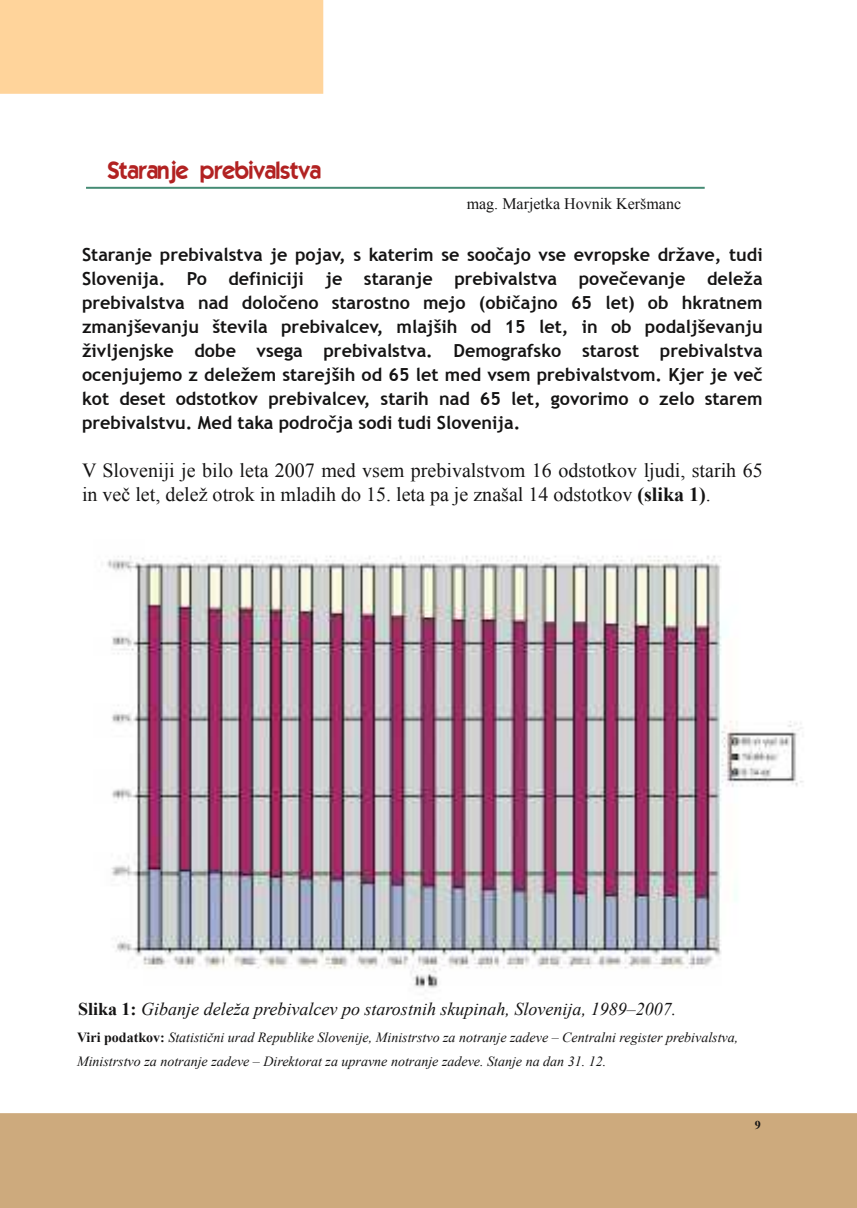
<style>
.page{position:relative;width:857px;height:1208px;background:#fff}
.page>*{position:absolute;margin:0;border:0;box-sizing:border-box;transform-origin:0 0}
.t1{font:24px "Elegance";color:#b22222}
.t2{font:20px/24px "Times New Roman";color:#151414}
.t3{font:700 18px/24px "Trebuchet MS";color:#151414;text-align:justify}
.t4{font:italic 18px "Times New Roman";color:#151414}
.t5{font:16px "Times New Roman";color:#151414}
.t6{font:italic 14px/24px "Times New Roman";color:#151414}
.t7{font:700 12px "Times New Roman";color:#151414}
.s1{font-weight:700}
.s2{font-weight:700;font-style:normal}
</style>
<div class="page">
<div style="left:0;top:1113px;width:856px;height:95px;background:#cdaa7d"></div>
<div style="left:0;top:0;width:323px;height:94px;background:#ffd49b"></div>
<hr style="left:86px;top:187px;width:618px;height:2px;background:#458b74">
<img style="left:107px;top:555px;width:696px;height:433px">
<h1 class="t1" style="left:108px;top:155px;width:214px">Staranje prebivalstva</h1>
<p class="t5" style="left:466px;top:195px;width:216px">mag. Marjetka Hovnik Keršmanc</p>
<p class="t3" style="left:82px;top:243px;width:681px">Staranje prebivalstva je pojav, s katerim se soočajo vse evropske države, tudi Slovenija. Po definiciji je staranje prebivalstva povečevanje deleža prebivalstva nad določeno starostno mejo (običajno 65 let) ob hkratnem zmanjševanju števila prebivalcev, mlajših od 15 let, in ob podaljševanju življenjske dobe vsega prebivalstva. Demografsko starost prebivalstva ocenjujemo z deležem starejših od 65 let med vsem prebivalstvom. Kjer je več kot deset odstotkov prebivalcev, starih nad 65 let, govorimo o zelo starem prebivalstvu. Med taka področja sodi tudi Slovenija.</p>
<p class="t2" style="left:82px;top:458px;width:681px">V Sloveniji je bilo leta 2007 med vsem prebivalstvom 16 odstotkov ljudi, starih 65 in več let, delež otrok in mladih do 15. leta pa je znašal 14 odstotkov <span class="s1">(slika 1)</span>.</p>
<p class="t4" style="left:78px;top:998px;width:599px"><span class="s2">Slika 1:</span> Gibanje deleža prebivalcev po starostnih skupinah, Slovenija, 1989–2007.</p>
<p class="t6" style="left:77px;top:1025px;width:662px"><span class="s2">Viri podatkov:</span> Statistični urad Republike Slovenije, Ministrstvo za notranje zadeve – Centralni register prebivalstva,<br>Ministrstvo za notranje zadeve – Direktorat za upravne notranje zadeve. Stanje na dan 31. 12.</p>
<p class="t7" style="left:754px;top:1118px;width:7px">9</p>
</div>
